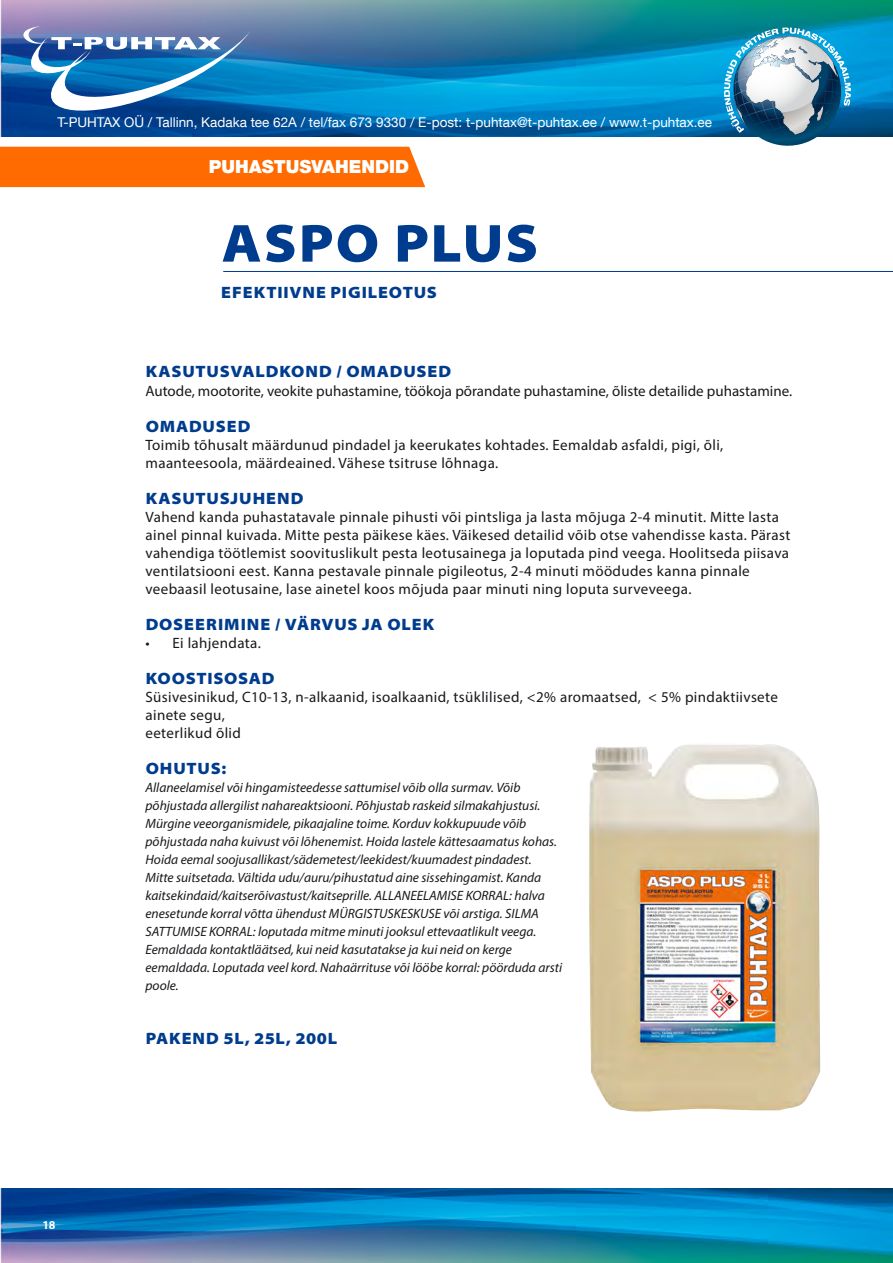
<style>
.page{position:relative;width:893px;height:1263px;background:#fff}
.page>*{position:absolute;margin:0;border:0;box-sizing:border-box;transform-origin:0 0}
.t1{font:900 semi-expanded 54px "Myriad Pro";letter-spacing:.035em;color:#003c8d}
.t2{font:900 18px "Helvetica Neue LT Com";color:#fff}
.t3{font:900 semi-expanded 16.5px "Myriad Pro";letter-spacing:.045em;color:#003c8d}
.t4{font:15px/18px "Myriad Pro";letter-spacing:.025em;color:#1a171c}
.t5{font:15px "Myriad Pro";color:#1a171c}
.t6{font:italic 13.5px/18px "Myriad Pro";color:#1a171c}
.t7{font:13.5px "Helvetica Neue LT Com";color:#fff}
.t8{font:700 12px "Myriad Pro";color:#fff}
</style>
<div class="page">
<img style="left:0;top:0;width:893px;height:137px">
<img style="left:0;top:1188px;width:893px;height:75px">
<hr style="left:223px;top:271px;width:670px;height:1px;background:#003c8d">
<img style="left:589px;top:744px;width:232px;height:367px">
<svg style="left:724px;top:28px;width:127px;height:118px"></svg>
<svg style="left:0;top:26px;width:425px;height:161px;background:#6f7d8a"></svg>
<p class="t7" style="left:57px;top:114px;width:656px">T-PUHTAX OÜ / Tallinn, Kadaka tee 62A / tel/fax 673 9330 / E-post: t-puhtax@t-puhtax.ee / www.t-puhtax.ee</p>
<h2 class="t2" style="left:209px;top:156px;width:202px">PUHASTUSVAHENDID</h2>
<h1 class="t1" style="left:222px;top:207px;width:318px">ASPO PLUS</h1>
<p class="t3" style="left:221px;top:281px;width:217px">EFEKTIIVNE PIGILEOTUS</p>
<p class="t3" style="left:146px;top:360px;width:307px">KASUTUSVALDKOND / OMADUSED</p>
<p class="t5" style="left:146px;top:382px;width:648px">Autode, mootorite, veokite puhastamine, töökoja põrandate puhastamine, õliste detailide puhastamine.</p>
<p class="t3" style="left:146px;top:415px;width:106px">OMADUSED</p>
<p class="t4" style="left:146px;top:436px;width:579px">Toimib tõhusalt määrdunud pindadel ja keerukates kohtades. Eemaldab asfaldi, pigi, õli, maanteesoola, määrdeained. Vähese tsitruse lõhnaga.</p>
<p class="t3" style="left:146px;top:487px;width:159px">KASUTUSJUHEND</p>
<p class="t4" style="left:146px;top:508px;width:646px">Vahend kanda puhastatavale pinnale pihusti või pintsliga ja lasta mõjuga 2-4 minutit. Mitte lasta ainel pinnal kuivada. Mitte pesta päikese käes. Väikesed detailid võib otse vahendisse kasta. Pärast vahendiga töötlemist soovituslikult pesta leotusainega ja loputada pind veega. Hoolitseda piisava ventilatsiooni eest. Kanna pestavale pinnale pigileotus, 2-4 minuti möödudes kanna pinnale veebaasil leotusaine, lase ainetel koos mõjuda paar minuti ning loputa surveveega.</p>
<p class="t3" style="left:146px;top:613px;width:290px">DOSEERIMINE / VÄRVUS JA OLEK</p>
<p class="t4" style="left:146px;top:634px;width:117px">• Ei lahjendata.</p>
<p class="t3" style="left:146px;top:667px;width:131px">KOOSTISOSAD</p>
<p class="t4" style="left:146px;top:688px;width:634px">Süsivesinikud, C10-13, n-alkaanid, isoalkaanid, tsüklilised, &lt;2% aromaatsed, &lt; 5% pindaktiivsete ainete segu,<br>eeterlikud õlid</p>
<p class="t3" style="left:146px;top:757px;width:82px">OHUTUS:</p>
<p class="t6" style="left:146px;top:778px;width:418px">Allaneelamisel või hingamisteedesse sattumisel võib olla surmav. Võib põhjustada allergilist nahareaktsiooni. Põhjustab raskeid silmakahjustusi.<br>Mürgine veeorganismidele, pikaajaline toime. Korduv kokkupuude võib põhjustada naha kuivust või lõhenemist. Hoida lastele kättesaamatus kohas.<br>Hoida eemal soojusallikast/sädemetest/leekidest/kuumadest pindadest.<br>Mitte suitsetada. Vältida udu/auru/pihustatud aine sissehingamist. Kanda kaitsekindaid/kaitserõivastust/kaitseprille. ALLANEELAMISE KORRAL: halva enesetunde korral võtta ühendust MÜRGISTUSKESKUSE või arstiga. SILMA SATTUMISE KORRAL: loputada mitme minuti jooksul ettevaatlikult veega.<br>Eemaldada kontaktläätsed, kui neid kasutatakse ja kui neid on kerge eemaldada. Loputada veel kord. Nahaärrituse või lööbe korral: pöörduda arsti poole.</p>
<p class="t8" style="left:43px;top:1217px;width:15px">18</p>
<p class="t3" style="left:146px;top:1027px;width:193px">PAKEND 5L, 25L, 200L</p>
</div>
